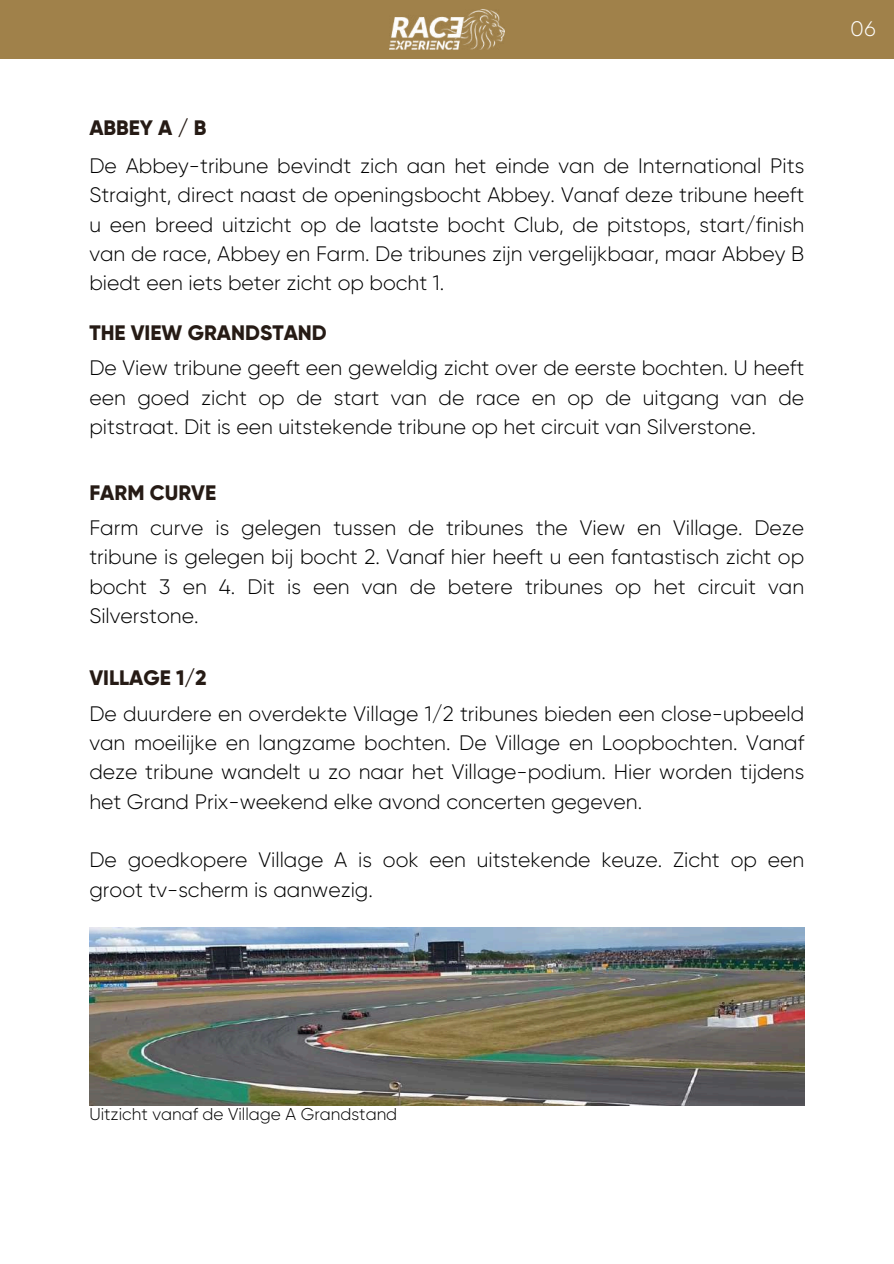
<style>
.page{position:relative;width:894px;height:1264px;background:#fff}
.page>*{position:absolute;margin:0;border:0;box-sizing:border-box;transform-origin:0 0}
.t1{font:300 21px/29.2px "Gilroy";color:#000;text-align:justify}
.t2{font:800 21px "Gilroy";color:#261b15}
.t3{font:300 21px "Gilroy";color:#fff}
.t4{font:300 17.1px "Gilroy";color:#000}
</style>
<div class="page">
<div style="left:0;top:0;width:893px;height:59px;background:#a0814a"></div>
<img style="left:389px;top:9px;width:115px;height:41px">
<img style="left:89px;top:927px;width:714px;height:178px">
<p class="t2" style="left:89px;top:115px;width:118px">ABBEY A / B</p>
<p class="t1" style="left:89px;top:151px;width:716px">De Abbey-tribune bevindt zich aan het einde van de International Pits Straight, direct naast de openingsbocht Abbey. Vanaf deze tribune heeft u een breed uitzicht op de laatste bocht Club, de pitstops, start/finish van de race, Abbey en Farm. De tribunes zijn vergelijkbaar, maar Abbey B biedt een iets beter zicht op bocht 1.</p>
<p class="t2" style="left:89px;top:319px;width:239px">THE VIEW GRANDSTAND</p>
<p class="t1" style="left:89px;top:353px;width:716px">De View tribune geeft een geweldig zicht over de eerste bochten. U heeft een goed zicht op de start van de race en op de uitgang van de pitstraat. Dit is een uitstekende tribune op het circuit van Silverstone.</p>
<p class="t2" style="left:89px;top:479px;width:128px">FARM CURVE</p>
<p class="t1" style="left:89px;top:513px;width:716px">Farm curve is gelegen tussen de tribunes the View en Village. Deze tribune is gelegen bij bocht 2. Vanaf hier heeft u een fantastisch zicht op bocht 3 en 4. Dit is een van de betere tribunes op het circuit van Silverstone.</p>
<p class="t2" style="left:89px;top:665px;width:119px">VILLAGE 1/2</p>
<p class="t1" style="left:89px;top:699px;width:716px">De duurdere en overdekte Village 1/2 tribunes bieden een close-upbeeld van moeilijke en langzame bochten. De Village en Loopbochten. Vanaf deze tribune wandelt u zo naar het Village-podium. Hier worden tijdens het Grand Prix-weekend elke avond concerten gegeven.</p>
<p class="t1" style="left:89px;top:845px;width:716px">De goedkopere Village A is ook een uitstekende keuze. Zicht op een groot tv-scherm is aanwezig.</p>
<p class="t3" style="left:850px;top:16px;width:27px">06</p>
<p class="t4" style="left:89px;top:1104px;width:309px">Uitzicht vanaf de Village A Grandstand</p>
</div>
